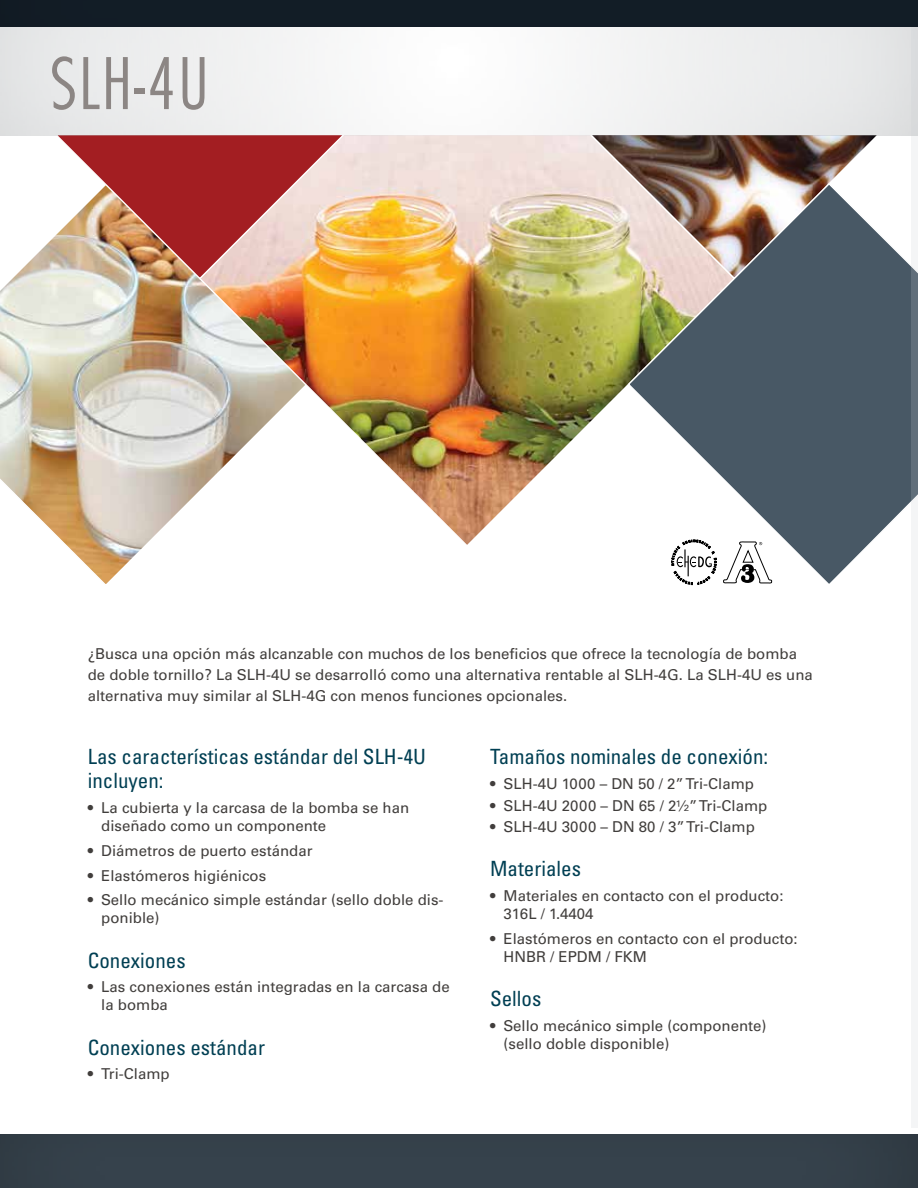
<style>
.page{position:relative;width:918px;height:1188px;background:#fff}
.page>*{position:absolute;margin:0;border:0;box-sizing:border-box;transform-origin:0 0}
.t1{font:300 78px "Function Cond LH";color:#8c8684}
.t2{font:condensed 21px/24px "Univers LT Std";color:#003f53}
.t3{font:15px/18px "Univers LT Std";color:#413e3c}
</style>
<div class="page">
<svg style="left:0;top:238px;width:198px;height:346px"></svg>
<img style="left:198px;top:136px;width:429px;height:409px">
<img style="left:587px;top:136px;width:289px;height:144px">
<img style="left:53px;top:136px;width:293px;height:144px">
<svg style="left:627px;top:182px;width:284px;height:404px"></svg>
<div style="left:0;top:0;width:918px;height:136px;background:#000;opacity:.45"></div>
<div style="left:0;top:0;width:918px;height:27px;background:#121d26"></div>
<svg style="left:911px;top:27px;width:7px;height:1100px;fill:#f4f5f6"></svg>
<div style="left:0;top:1132px;width:918px;height:56px;background:#35414b"></div>
<svg style="left:723px;top:541px;width:49px;height:43px"></svg>
<svg style="left:672px;top:540px;width:45px;height:45px"></svg>
<h1 class="t1" style="left:50px;top:41px;width:161px">SLH-4U</h1>
<p class="t3" style="left:88px;top:643px;width:727px;line-height:21px">¿Busca una opción más alcanzable con muchos de los beneficios que ofrece la tecnología de bomba de doble tornillo? La SLH-4U se desarrolló como una alternativa rentable al SLH-4G. La SLH-4U es una alternativa muy similar al SLH-4G con menos funciones opcionales.</p>
<h2 class="t2" style="left:88px;top:745px;width:340px">Las características estándar del SLH-4U incluyen:</h2>
<p class="t3" style="left:101px;top:799px;width:310px;text-indent:-14px">• La cubierta y la carcasa de la bomba se han diseñado como un componente</p>
<p class="t3" style="left:88px;top:842px;width:226px">• Diámetros de puerto estándar</p>
<p class="t3" style="left:88px;top:866px;width:180px">• Elastómeros higiénicos</p>
<p class="t3" style="left:101px;top:891px;width:344px;text-indent:-14px">• Sello mecánico simple estándar (sello doble dis&shy;ponible)</p>
<h2 class="t2" style="left:88px;top:948px;width:99px">Conexiones</h2>
<p class="t3" style="left:101px;top:978px;width:350px;text-indent:-14px">• Las conexiones están integradas en la carcasa de la bomba</p>
<h2 class="t2" style="left:88px;top:1035px;width:179px">Conexiones estándar</h2>
<p class="t3" style="left:88px;top:1065px;width:84px">• Tri-Clamp</p>
<h2 class="t2" style="left:490px;top:745px;width:280px">Tamaños nominales de conexión:</h2>
<p class="t3" style="left:490px;top:775px;width:266px">• SLH-4U 1000 – DN 50 / 2” Tri-Clamp</p>
<p class="t3" style="left:490px;top:796px;width:279px">• SLH-4U 2000 – DN 65 / 2½” Tri-Clamp</p>
<p class="t3" style="left:490px;top:818px;width:266px">• SLH-4U 3000 – DN 80 / 3” Tri-Clamp</p>
<h2 class="t2" style="left:490px;top:857px;width:92px">Materiales</h2>
<p class="t3" style="left:504px;top:887px;width:282px;text-indent:-14px">• Materiales en contacto con el producto:<br>316L / 1.4404</p>
<p class="t3" style="left:504px;top:930px;width:296px;text-indent:-14px">• Elastómeros en contacto con el producto:<br>HNBR / EPDM / FKM</p>
<h2 class="t2" style="left:490px;top:986px;width:53px">Sellos</h2>
<p class="t3" style="left:504px;top:1017px;width:265px;text-indent:-14px">• Sello mecánico simple (componente) (sello doble disponible)</p>
</div>
